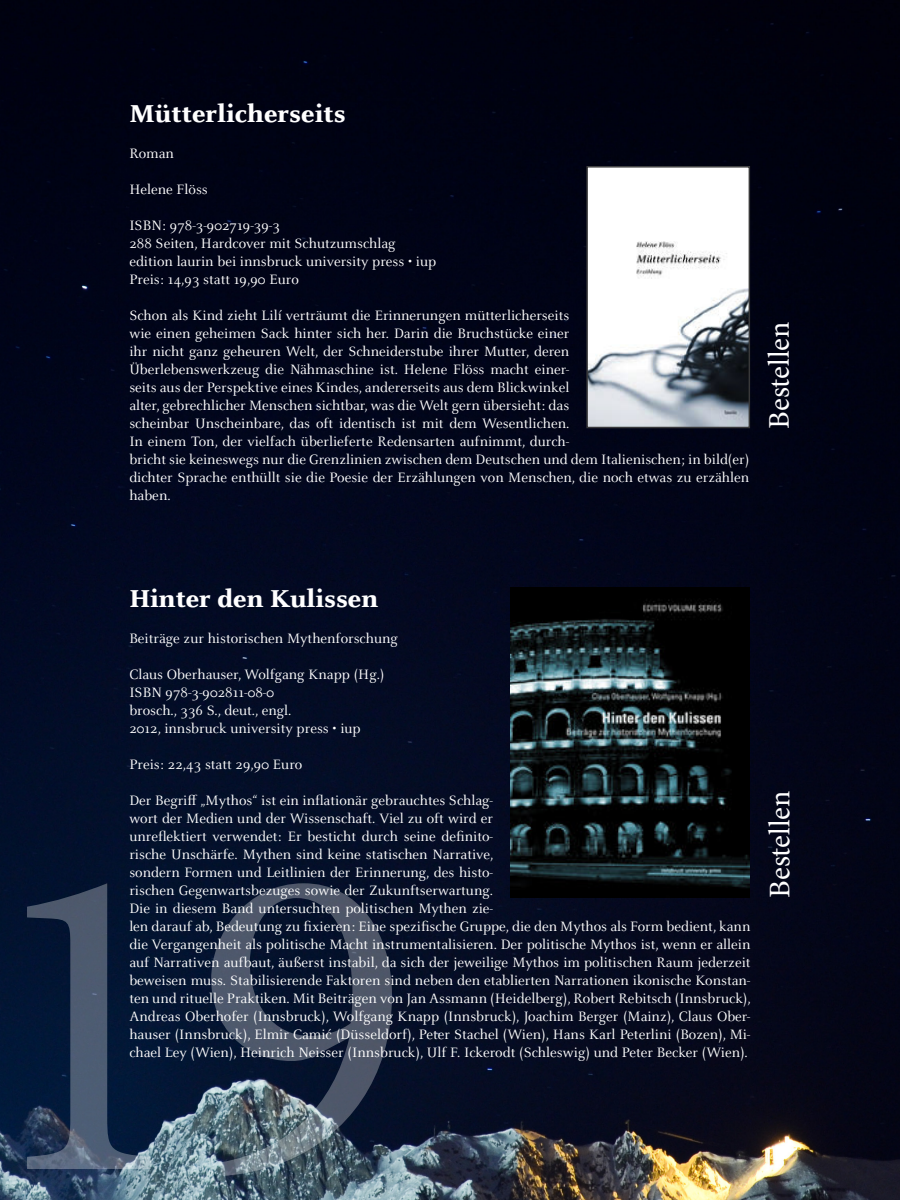
<style>
.page{position:relative;width:900px;height:1200px;background:#fff}
.page>*{position:absolute;margin:0;border:0;box-sizing:border-box;transform-origin:0 0}
.t1{font:450px "Minion Pro";color:#fff}
.t2{font:30px "Minion Pro";color:#fff}
.t3{font:800 27px "Celeste OT";color:#fff}
.t4{font:15px/18px "Celeste OT";color:#fff}
.s1{font-family:"Celeste Offc Pro"}
</style>
<div class="page">
<img style="left:0;top:0;width:900px;height:1200px">
<img style="left:589px;top:169px;width:158px;height:256px">
<div style="left:586px;top:166px;width:164px;height:262px;border:2px solid #383839"></div>
<img style="left:510px;top:587px;width:240px;height:310px">
<p class="t3" style="left:129px;top:98px;width:218px">Mütterlicherseits</p>
<p class="t4" style="left:129px;top:144px;width:46px">Roman</p>
<p class="t4" style="left:129px;top:180px;width:80px">Helene Flöss</p>
<p class="t4" style="left:129px;top:216px;width:152px">ISBN: 978-3-902719-39-3</p>
<p class="t4" style="left:129px;top:234px;width:268px">288 Seiten, Hardcover mit Schutzumschlag</p>
<p class="t4" style="left:129px;top:252px;width:309px">edition laurin bei innsbruck university press • iup</p>
<p class="t4" style="left:129px;top:270px;width:171px">Preis: 14,93 statt 19,90 Euro</p>
<p class="t4" style="left:129px;top:306px;width:622px">Schon als Kind zieht Lilí verträumt die Erinnerungen mütterlicherseits<br>wie einen geheimen Sack hinter sich her. Darin die Bruchstücke einer<br>ihr nicht ganz geheuren Welt, der Schneiderstube ihrer Mutter, deren<br>Überlebenswerkzeug die Nähmaschine ist. Helene Flöss macht einer-<br>seits aus der Perspektive eines Kindes, andererseits aus dem Blickwinkel<br>alter, gebrechlicher Menschen sichtbar, was die Welt gern übersieht: das<br>scheinbar Unscheinbare, das oft identisch ist mit dem Wesentlichen.<br>In einem Ton, der vielfach überlieferte Redensarten aufnimmt, durch-<br>bricht sie keineswegs nur die Grenzlinien zwischen dem Deutschen und dem Italienischen; in bild(er) dichter Sprache enthüllt sie die Poesie der Erzählungen von Menschen, die noch etwas zu erzählen haben.</p>
<p class="t2" style="left:759px;top:429px;width:109px;rotate:-90deg">Bestellen</p>
<p class="t3" style="left:129px;top:583px;width:250px">Hinter den Kulissen</p>
<p class="t4" style="left:129px;top:630px;width:270px">Beiträge zur historischen Mythenforschung</p>
<p class="t4" style="left:129px;top:666px;width:257px">Claus Oberhauser, Wolfgang Knapp (Hg.)</p>
<p class="t4" style="left:129px;top:684px;width:146px">ISBN 978-3-902811-08-0</p>
<p class="t4" style="left:129px;top:702px;width:164px">brosch., 336 S., deut., engl.</p>
<p class="t4" style="left:129px;top:720px;width:233px">2012, innsbruck university press • iup</p>
<p class="t4" style="left:129px;top:756px;width:175px">Preis: 22,43 statt 29,90 Euro</p>
<p class="t4" style="left:129px;top:792px;width:623px">Der Begriff „Mythos“ ist ein inflationär gebrauchtes Schlag-<br>wort der Medien und der Wissenschaft. Viel zu oft wird er<br>unreflektiert verwendet: Er besticht durch seine definito-<br>rische Unschärfe. Mythen sind keine statischen Narrative,<br>sondern Formen und Leitlinien der Erinnerung, des histo-<br>rischen Gegenwartsbezuges sowie der Zukunftserwartung.<br>Die in diesem Band untersuchten politischen Mythen zie-<br>len darauf ab, Bedeutung zu fixieren: Eine spezifische Gruppe, die den Mythos als Form bedient, kann die Vergangenheit als politische Macht instrumentalisieren. Der politische Mythos ist, wenn er allein auf Narrativen aufbaut, äußerst instabil, da sich der jeweilige Mythos im politischen Raum jederzeit beweisen muss. Stabilisierende Faktoren sind neben den etablierten Narrationen ikonische Konstan&shy;ten und rituelle Praktiken. Mit Beiträgen von Jan Assmann (Heidelberg), Robert Rebitsch (Innsbruck), Andreas Oberhofer (Innsbruck), Wolfgang Knapp (Innsbruck), Joachim Berger (Mainz), Claus Ober&shy;hauser (Innsbruck), Elmir Cami<span class="s1">ć</span> (Düsseldorf), Peter Stachel (Wien), Hans Karl Peterlini (Bozen), Mi&shy;chael Ley (Wien), Heinrich Neisser (Innsbruck), Ulf F. Ickerodt (Schleswig) und Peter Becker (Wien).</p>
<p class="t2" style="left:760px;top:898px;width:109px;rotate:-90deg">Bestellen</p>
<h1 class="t1" style="left:-22px;top:724px;width:434px">19</h1>
</div>
